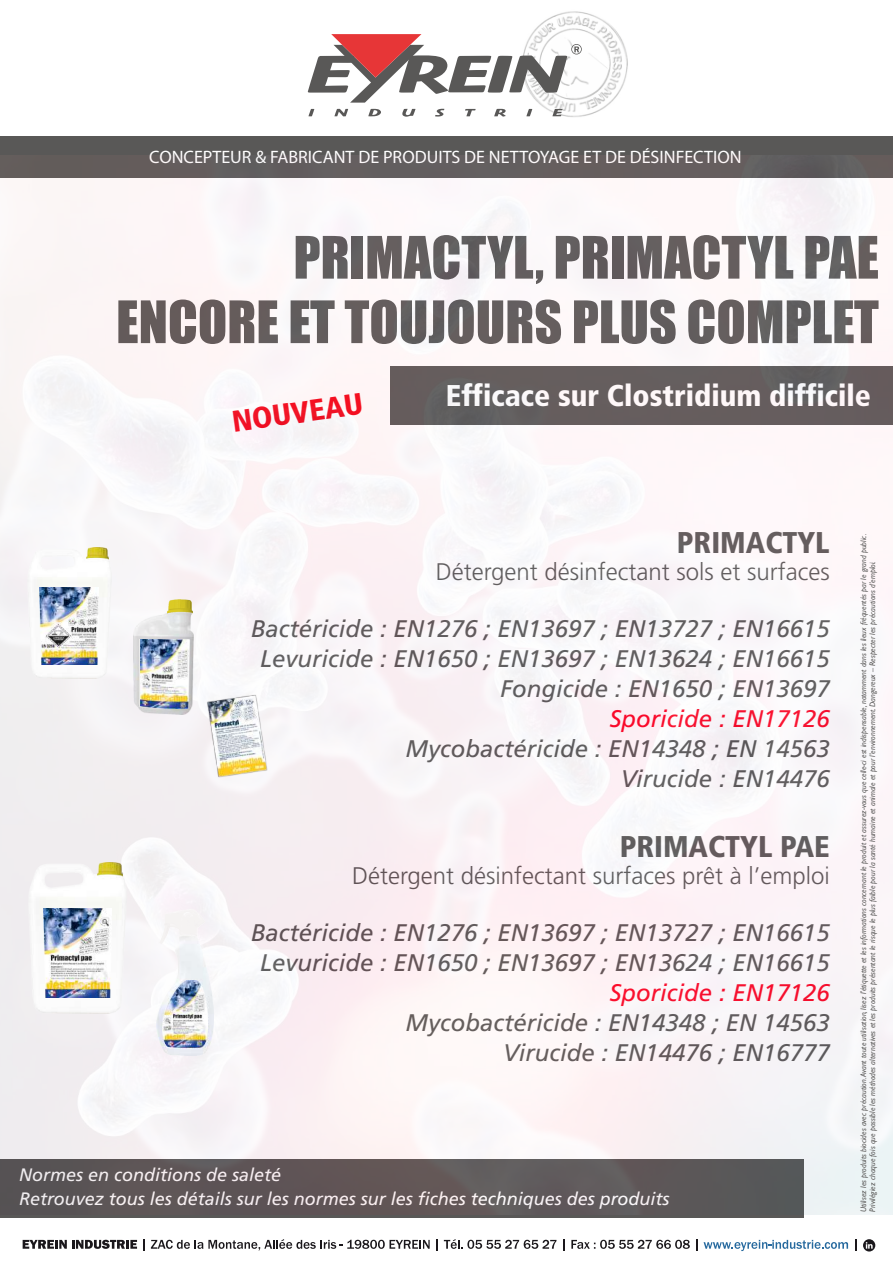
<style>
.page{position:relative;width:893px;height:1263px;background:#fff}
.page>*{position:absolute;margin:0;border:0;box-sizing:border-box;transform-origin:0 0}
.t1{font:54px/64.5px "Impact";color:#595857;text-align:right}
.t2{font:30px "Frutiger LT 77 Blk Cn";color:#fff}
.t3{font:30px "Frutiger LT 77 Blk Cn";color:#595857}
.t4{font:30px "Frutiger LT 77 Blk Cn";color:#f40618}
.t5{font:24px/30px "Frutiger LT 56 It";color:#595857;text-align:right}
.t6{font:24px "Frutiger LT 45 Lt";color:#595857}
.t7{font:24px "Frutiger LT 56 It";color:#fc0624}
.t8{font:18px/24px "Frutiger LT 56 It";color:#fff}
.t9{font:18px "Myriad Pro";color:#fff}
.t10{font:italic 8.1px/9px "Gill Sans";color:#595857}
</style>
<div class="page">
<div style="left:0;top:136px;width:893px;height:41px;background:#595857"></div>
<img style="left:526px;top:11px;width:102px;height:106px">
<svg style="left:308px;top:109px;width:6px;height:7px"></svg>
<svg style="left:334px;top:109px;width:14px;height:7px"></svg>
<svg style="left:368px;top:109px;width:13px;height:7px"></svg>
<svg style="left:402px;top:109px;width:13px;height:8px"></svg>
<svg style="left:435px;top:109px;width:9px;height:8px"></svg>
<svg style="left:465px;top:109px;width:11px;height:7px"></svg>
<svg style="left:494px;top:109px;width:12px;height:8px"></svg>
<svg style="left:526px;top:109px;width:6px;height:7px"></svg>
<svg style="left:552px;top:109px;width:11px;height:7px"></svg>
<svg style="left:308px;top:34px;width:274px;height:69px"></svg>
<svg style="left:863px;top:1239px;width:12px;height:12px"></svg>
<svg style="left:23px;top:1240px;width:114px;height:9px"></svg>
<svg style="left:143px;top:1240px;width:2px;height:11px"></svg>
<svg style="left:151px;top:1239px;width:279px;height:11px"></svg>
<svg style="left:436px;top:1240px;width:2px;height:11px"></svg>
<svg style="left:444px;top:1239px;width:112px;height:10px"></svg>
<svg style="left:563px;top:1240px;width:2px;height:11px"></svg>
<svg style="left:571px;top:1240px;width:119px;height:9px"></svg>
<svg style="left:696px;top:1240px;width:2px;height:11px"></svg>
<svg style="left:704px;top:1240px;width:144px;height:11px"></svg>
<div style="left:1px;top:1159px;width:803px;height:58px;background:#595857"></div>
<img style="left:0;top:156px;width:893px;height:1059px">
<img style="left:29px;top:863px;width:97px;height:151px">
<img style="left:44px;top:908px;width:68px;height:90px">
<img style="left:97px;top:862px;width:26px;height:15px">
<img style="left:157px;top:909px;width:57px;height:146px">
<img style="left:159px;top:909px;width:45px;height:35px">
<img style="left:162px;top:980px;width:45px;height:66px">
<img style="left:207px;top:693px;width:61px;height:86px">
<img style="left:27px;top:548px;width:84px;height:130px">
<img style="left:40px;top:587px;width:59px;height:77px">
<img style="left:86px;top:547px;width:22px;height:13px">
<img style="left:134px;top:600px;width:60px;height:115px">
<img style="left:134px;top:634px;width:59px;height:81px">
<img style="left:140px;top:640px;width:49px;height:68px">
<img style="left:168px;top:600px;width:24px;height:13px">
<h3 class="t9" style="left:149px;top:146px;width:594px">CONCEPTEUR &amp; FABRICANT DE PRODUITS DE NETTOYAGE ET DE DÉSINFECTION</h3>
<h1 class="t1" style="left:116px;top:224px;width:764px">PRIMACTYL, PRIMACTYL PAE<br>ENCORE ET TOUJOURS PLUS COMPLET</h1>
<h2 class="t4" style="left:230px;top:404px;width:133px;rotate:-8deg">NOUVEAU</h2>
<h2 class="t2" style="left:446px;top:377px;width:427px">Efficace sur Clostridium difficile</h2>
<h2 class="t3" style="left:677px;top:525px;width:154px">PRIMACTYL</h2>
<h3 class="t6" style="left:436px;top:558px;width:396px">Détergent désinfectant sols et surfaces</h3>
<h3 class="t5" style="left:251px;top:614px;width:580px">Bactéricide : EN1276 ; EN13697 ; EN13727 ; EN16615<br>Levuricide : EN1650 ; EN13697 ; EN13624 ; EN16615<br>Fongicide : EN1650 ; EN13697</h3>
<h3 class="t7" style="left:610px;top:705px;width:222px">Sporicide : EN17126</h3>
<h3 class="t5" style="left:406px;top:734px;width:426px">Mycobactéricide : EN14348 ; EN 14563<br>Virucide : EN14476</h3>
<h2 class="t3" style="left:620px;top:829px;width:212px">PRIMACTYL PAE</h2>
<h3 class="t6" style="left:352px;top:862px;width:479px">Détergent désinfectant surfaces prêt à l’emploi</h3>
<h3 class="t5" style="left:251px;top:918px;width:580px;text-align:center">Bactéricide : EN1276 ; EN13697 ; EN13727 ; EN16615<br>Levuricide : EN1650 ; EN13697 ; EN13624 ; EN16615</h3>
<h3 class="t7" style="left:610px;top:979px;width:222px">Sporicide : EN17126</h3>
<h3 class="t5" style="left:406px;top:1008px;width:426px">Mycobactéricide : EN14348 ; EN 14563<br>Virucide : EN14476 ; EN16777</h3>
<h3 class="t8" style="left:19px;top:1163px;width:652px">Normes en conditions de saleté<br>Retrouvez tous les détails sur les normes sur les fiches techniques des produits</h3>
<p class="t10" style="left:859px;top:1212px;width:680px;rotate:-90deg">Utilisez les produits biocides avec précaution. Avant toute utilisation, lisez l’étiquette et les informations concernant le produit et assurez-vous que celle-ci est indispensable, notamment dans les lieux fréquentés par le grand public.<br>Privilégiez chaque fois que possible les méthodes alternatives et les produits présentant le risque le plus faible pour la santé humaine et animale et pour l'environnement. Dangereux – Respecter les précautions d’emploi.</p>
</div>
